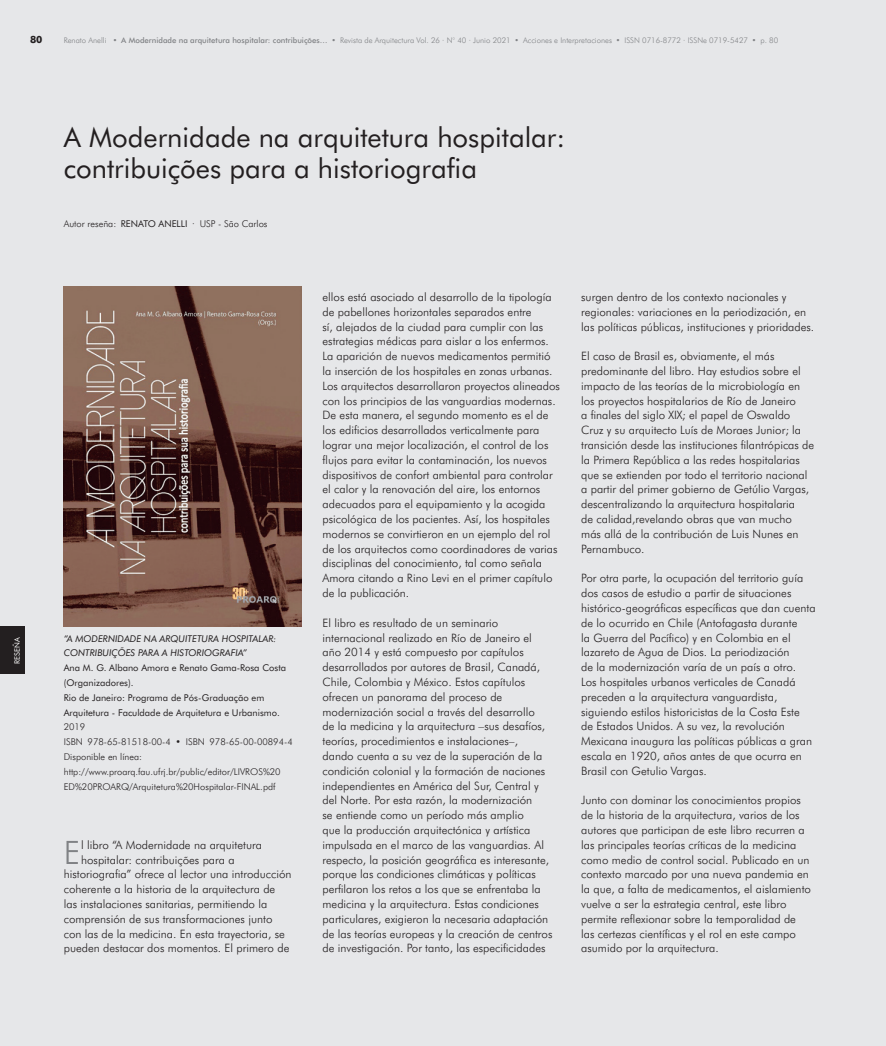
<style>
.page{position:relative;width:886px;height:1046px;background:#fff}
.page>*{position:absolute;margin:0;border:0;box-sizing:border-box;transform-origin:0 0}
.t1{font:300 32.25px "Futura BT";color:#808285}
.t2{font:27.5px/31.2px "Futura BT";color:#231f20}
.t3{font:300 11.5px/14.8px "Futura BT";color:#231f20}
.t4{font:700 10px "Futura BT";color:#231f20}
.t5{font:300 9.38px/14.8px "Futura BT";color:#231f20}
.t6{font:9.38px/14.8px "Futura BT";color:#231f20}
.t7{font:italic 9.38px/14.8px "Futura BT";color:#231f20}
.t8{font:300 7.75px "Futura BT";color:#808285}
.t9{font:7.5px "Futura BT";color:#fff}
.s1{font-weight:500}
.s2{font-weight:400}
</style>
<div class="page">
<div style="left:0;top:0;width:886px;height:1045px;background:#e6e7e9"></div>
<div style="left:0;top:626px;width:25px;height:48px;background:#231f20"></div>
<img style="left:64px;top:286px;width:237px;height:340px">
<p class="t4" style="left:30px;top:34px;width:14px">80</p>
<p class="t8" style="left:64px;top:36px;width:716px">Renato Anelli • <span class="s1">A Modernidade na arquitetura hospitalar: contribuições…</span> • Revista de Arquitectura Vol. 26 · N° 40 · Junio 2021 • Acciones e Interpretaciones • ISSN 0716-8772 · ISSNe 0719-5427 • p. 80</p>
<p class="t9" style="left:13px;top:663px;width:28px;rotate:-90deg">RESEÑA</p>
<h2 class="t2" style="left:64px;top:121px;width:503px">A Modernidade na arquitetura hospitalar: contribuições para a historiografia</h2>
<p class="t5" style="left:64px;top:216px;width:205px">Autor reseña: <span class="s2">RENATO ANELLI</span> · USP - São Carlos</p>
<p class="t7" style="left:64px;top:630px;width:214px">“A MODERNIDADE NA ARQUITETURA HOSPITALAR:<br>CONTRIBUIÇÕES PARA A HISTORIOGRAFIA”</p>
<p class="t6" style="left:64px;top:660px;width:224px">Ana M. G. Albano Amora e Renato Gama-Rosa Costa (Organizadores).<br>Rio de Janeiro: Programa de Pós-Graduação em Arquitetura - Faculdade de Arquitetura e Urbanismo.</p>
<p class="t5" style="left:64px;top:719px;width:230px">2019<br>ISBN 978-65-81518-00-4 • ISBN 978-65-00-00894-4<br>Disponible en línea: http://www.proarq.fau.ufrj.br/public/editor/LIVROS%20<br>ED%20PROARQ/Arquitetura%20Hospitalar-FINAL.pdf</p>
<h1 class="t1" style="left:64px;top:832px;width:18px">E</h1>
<p class="t3" style="left:81px;top:837px;width:182px">l libro “A Modernidade na arquitetura</p>
<p class="t3" style="left:81px;top:851px;width:155px">hospitalar: contribuições para a</p>
<p class="t3" style="left:64px;top:866px;width:229px">historiografia” ofrece al lector una introducción</p>
<p class="t3" style="left:64px;top:881px;width:213px">coherente a la historia de la arquitectura de</p>
<p class="t3" style="left:64px;top:896px;width:205px">las instalaciones sanitarias, permitiendo la</p>
<p class="t3" style="left:64px;top:911px;width:210px">comprensión de sus transformaciones junto</p>
<p class="t3" style="left:64px;top:925px;width:223px">con las de la medicina. En esta trayectoria, se</p>
<p class="t3" style="left:64px;top:940px;width:227px">pueden destacar dos momentos. El primero de</p>
<p class="t3" style="left:322px;top:289px;width:239px">ellos está asociado al desarrollo de la tipología de pabellones horizontales separados entre<br>sí, alejados de la ciudad para cumplir con las estrategias médicas para aislar a los enfermos.<br>La aparición de nuevos medicamentos permitió la inserción de los hospitales en zonas urbanas.<br>Los arquitectos desarrollaron proyectos alineados con los principios de las vanguardias modernas.<br>De esta manera, el segundo momento es el de los edificios desarrollados verticalmente para lograr una mejor localización, el control de los flujos para evitar la contaminación, los nuevos dispositivos de confort ambiental para controlar el calor y la renovación del aire, los entornos adecuados para el equipamiento y la acogida psicológica de los pacientes. Así, los hospitales modernos se convirtieron en un ejemplo del rol de los arquitectos como coordinadores de varias disciplinas del conocimiento, tal como señala Amora citando a Rino Levi en el primer capítulo de la publicación.</p>
<p class="t3" style="left:322px;top:615px;width:231px">El libro es resultado de un seminario internacional realizado en Río de Janeiro el año 2014 y está compuesto por capítulos desarrollados por autores de Brasil, Canadá, Chile, Colombia y México. Estos capítulos ofrecen un panorama del proceso de modernización social a través del desarrollo<br>de la medicina y la arquitectura –sus desafíos, teorías, procedimientos e instalaciones–,<br>dando cuenta a su vez de la superación de la condición colonial y la formación de naciones independientes en América del Sur, Central y del Norte. Por esta razón, la modernización<br>se entiende como un período más amplio<br>que la producción arquitectónica y artística impulsada en el marco de las vanguardias. Al respecto, la posición geográfica es interesante, porque las condiciones climáticas y políticas perfilaron los retos a los que se enfrentaba la medicina y la arquitectura. Estas condiciones particulares, exigieron la necesaria adaptación de las teorías europeas y la creación de centros de investigación. Por tanto, las especificidades</p>
<p class="t3" style="left:581px;top:289px;width:235px">surgen dentro de los contexto nacionales y regionales: variaciones en la periodización, en las políticas públicas, instituciones y prioridades.</p>
<p class="t3" style="left:581px;top:348px;width:235px">El caso de Brasil es, obviamente, el más predominante del libro. Hay estudios sobre el impacto de las teorías de la microbiología en los proyectos hospitalarios de Río de Janeiro<br>a finales del siglo XIX; el papel de Oswaldo Cruz y su arquitecto Luís de Moraes Junior; la transición desde las instituciones filantrópicas de la Primera República a las redes hospitalarias que se extienden por todo el territorio nacional a partir del primer gobierno de Getúlio Vargas, descentralizando la arquitectura hospitalaria<br>de calidad,revelando obras que van mucho más allá de la contribución de Luis Nunes en Pernambuco.</p>
<p class="t3" style="left:581px;top:570px;width:236px">Por otra parte, la ocupación del territorio guía dos casos de estudio a partir de situaciones histórico-geográficas específicas que dan cuenta de lo ocurrido en Chile (Antofagasta durante<br>la Guerra del Pacífico) y en Colombia en el lazareto de Agua de Dios. La periodización<br>de la modernización varía de un país a otro.<br>Los hospitales urbanos verticales de Canadá preceden a la arquitectura vanguardista, siguiendo estilos historicistas de la Costa Este<br>de Estados Unidos. A su vez, la revolución Mexicana inaugura las políticas públicas a gran escala en 1920, años antes de que ocurra en Brasil con Getulio Vargas.</p>
<p class="t3" style="left:581px;top:792px;width:231px">Junto con dominar los conocimientos propios de la historia de la arquitectura, varios de los autores que participan de este libro recurren a las principales teorías críticas de la medicina como medio de control social. Publicado en un contexto marcado por una nueva pandemia en la que, a falta de medicamentos, el aislamiento vuelve a ser la estrategia central, este libro permite reflexionar sobre la temporalidad de las certezas científicas y el rol en este campo asumido por la arquitectura.</p>
</div>
